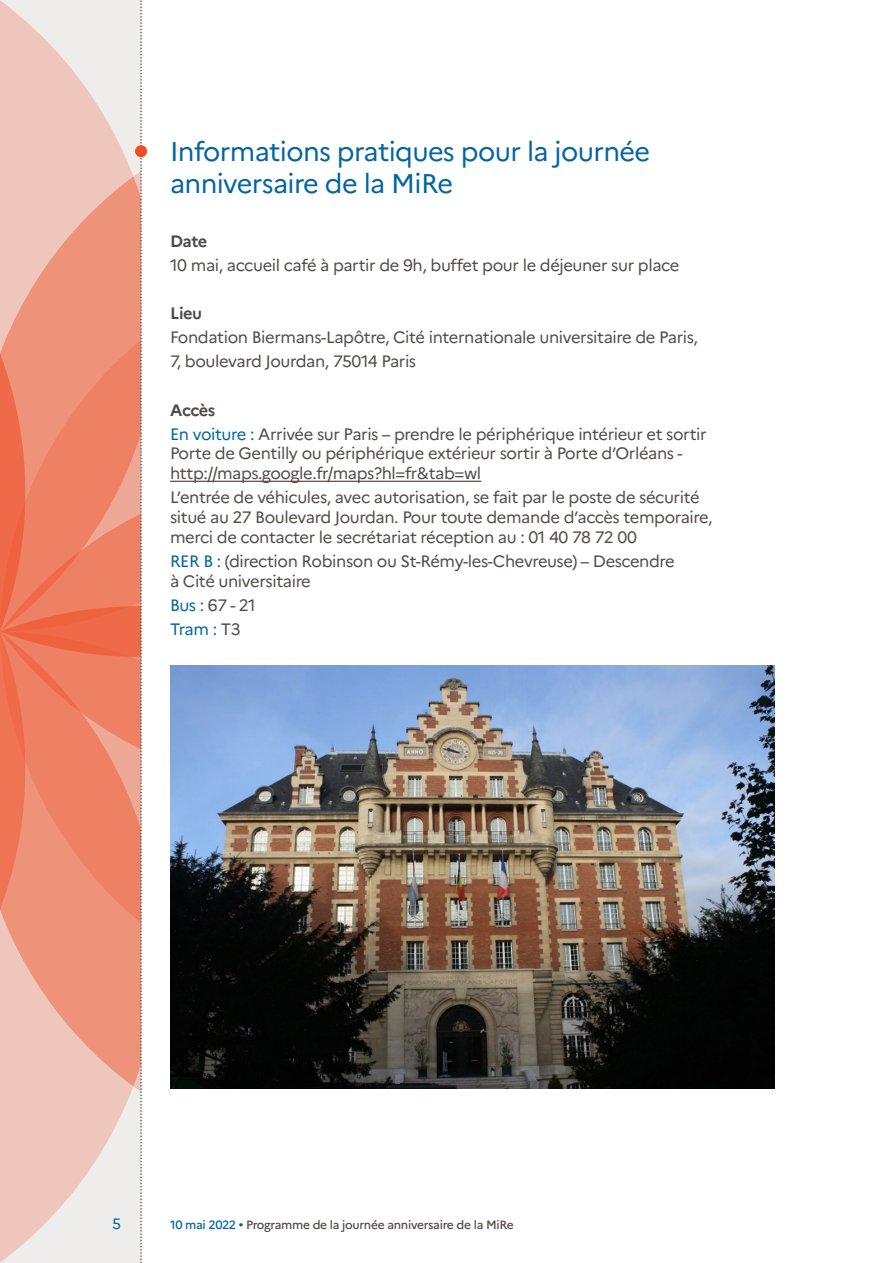
<style>
.page{position:relative;width:893px;height:1263px;background:#fff}
.page>*{position:absolute;margin:0;border:0;box-sizing:border-box;transform-origin:0 0}
.t1{font:27px/32.4px "Marianne";letter-spacing:-.025em;color:#0065a1}
.t2{font:16.5px/19.8px "Marianne";letter-spacing:-.025em;color:#524a47}
.t3{font:700 16.5px "Marianne";letter-spacing:-.03em;color:#524a47}
.t4{font:16.5px "Marianne";letter-spacing:-.035em;color:#0065a1}
.t5{font:15px "Marianne";color:#0065a1}
.t6{font:500 12px "Marianne";letter-spacing:-.025em;color:#524a47}
.s1{color:#0065a1}
.s2{color:#524a47}
</style>
<div class="page">
<hr style="left:170px;top:481px;width:311px;height:1px;background:#524a47">
<img style="left:278px;top:665px;width:497px;height:424px">
<svg style="left:0;top:0;width:278px;height:1263px"></svg>
<div style="left:135px;top:145px;width:12px;height:12px;background:#f04d22;border-radius:50%"></div>
<p class="t1" style="left:170px;top:135px;width:481px">Informations pratiques pour la journée anniversaire de la MiRe</p>
<p class="t3" style="left:170px;top:231px;width:39px">Date</p>
<p class="t2" style="left:170px;top:255px;width:511px">10 mai, accueil café à partir de 9h, buffet pour le déjeuner sur place</p>
<p class="t3" style="left:170px;top:303px;width:34px">Lieu</p>
<p class="t2" style="left:170px;top:327px;width:529px">Fondation Biermans-Lapôtre, Cité internationale universitaire de Paris,</p>
<p class="t2" style="left:170px;top:352px;width:248px">7, boulevard Jourdan, 75014 Paris</p>
<p class="t3" style="left:170px;top:400px;width:47px">Accès</p>
<p class="t2" style="left:170px;top:424px;width:538px"><span class="s1">En voiture :</span> Arrivée sur Paris – prendre le périphérique intérieur et sortir<br>Porte de Gentilly ou périphérique extérieur sortir à Porte d’Orléans - http://maps.google.fr/maps?hl=fr&amp;tab=wl</p>
<p class="t2" style="left:170px;top:487px;width:544px">L’entrée de véhicules, avec autorisation, se fait par le poste de sécurité situé au 27 Boulevard Jourdan. Pour toute demande d’accès temporaire, merci de contacter le secrétariat réception au : 01 40 78 72 00</p>
<p class="t2" style="left:170px;top:551px;width:506px"><span class="s1">RER B :</span> (direction Robinson ou St-Rémy-les-Chevreuse) – Descendre à Cité universitaire</p>
<p class="t2" style="left:170px;top:595px;width:87px"><span class="s1">Bus :</span> 67 - 21</p>
<p class="t4" style="left:170px;top:619px;width:72px">Tram : <span class="s2">T3</span></p>
<p class="t5" style="left:112px;top:1214px;width:10px">5</p>
<p class="t6" style="left:170px;top:1217px;width:345px"><span class="s1">10 mai 2022 •</span> Programme de la journée anniversaire de la MiRe</p>
</div>
